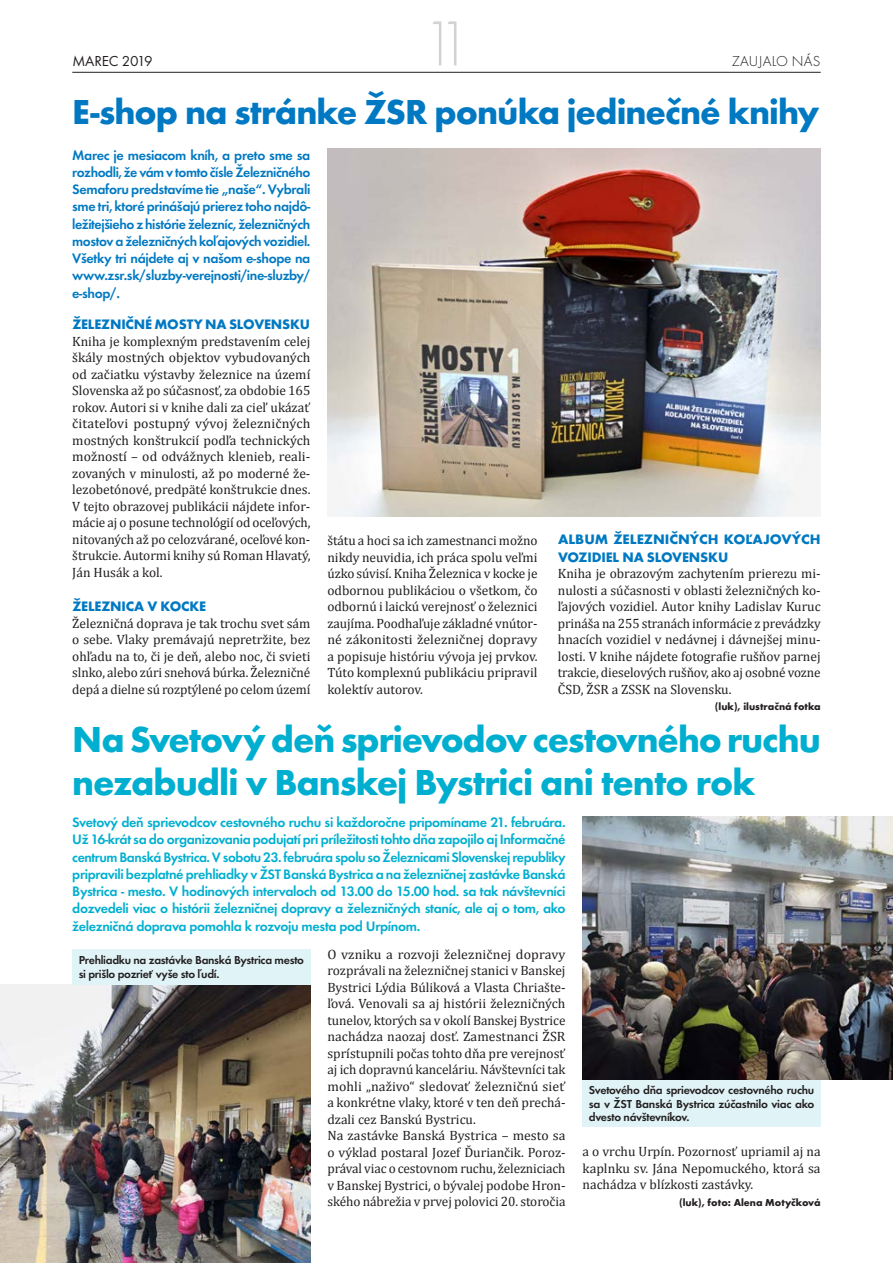
<style>
.page{position:relative;width:893px;height:1263px;background:#fff}
.page>*{position:absolute;margin:0;border:0;box-sizing:border-box;transform-origin:0 0}
.t1{font:66px "Futura TOT Ligh";color:#d1d2d4;scale:.9 1}
.t2{font:700 37.5px/43.5px "Futura TOT";letter-spacing:-.03em;color:#00afd0}
.t3{font:700 36px "Futura TOT";letter-spacing:-.03em;color:#0079c2}
.t4{font:15px "Futura TOT Ligh";letter-spacing:.015em;color:#231f20}
.t5{font:15px "Futura TOT";letter-spacing:-.01em;color:#231f20}
.t6{font:600 14.25px/17.2px "Futura TOT";letter-spacing:-.025em;color:#00afd0;text-align:justify}
.t7{font:600 14.25px/17.2px "Futura TOT";letter-spacing:-.025em;color:#0079c2;text-align:justify}
.t8{font:700 14.25px/17.2px "Futura TOT";letter-spacing:-.01em;color:#0079c2}
.t9{font:13.5px/16.5px "Cambria";color:#231f20;text-align:justify}
.t10{font:600 12px/13.5px "Futura TOT";letter-spacing:-.025em;color:#231f20;text-align:justify}
.t11{font:700 10.5px "Futura TOT";color:#231f20}
</style>
<div class="page">
<hr style="left:72px;top:72px;width:749px;height:1px;background:#231f20">
<img style="left:583px;top:816px;width:310px;height:264px">
<img style="left:0;top:984px;width:310px;height:279px">
<img style="left:327px;top:149px;width:494px;height:367px">
<div style="left:583px;top:1080px;width:238px;height:47px;background:#e0f3f7"></div>
<div style="left:72px;top:949px;width:238px;height:35px;background:#e0f3f7"></div>
<p class="t5" style="left:72px;top:52px;width:82px">MAREC 2019</p>
<h1 class="t1" style="left:423px;top:6px;width:54px">11</h1>
<p class="t4" style="left:732px;top:52px;width:90px">ZAUJALO NÁS</p>
<h3 class="t3" style="left:72px;top:90px;width:749px">E-shop na stránke ŽSR ponúka jedinečné knihy</h3>
<p class="t7" style="left:72px;top:146px;width:240px">Marec je mesiacom kníh, a preto sme sa rozhodli, že vám v tomto čísle Železničného Semaforu predstavíme tie „naše“. Vybrali sme tri, ktoré prinášajú prierez toho najdô&shy;ležitejšieho z histórie železníc, železničných mostov a železničných koľajových vozidiel.<br>Všetky tri nájdete aj v našom e-shope na www.zsr.sk/sluzby-verejnosti/ine-sluzby/ e-shop/.</p>
<p class="t8" style="left:72px;top:316px;width:239px">ŽELEZNIČNÉ MOSTY NA SLOVENSKU</p>
<p class="t9" style="left:72px;top:333px;width:240px">Kniha je komplexným predstavením celej škály mostných objektov vybudovaných od začiatku výstavby železnice na území Slovenska až po súčasnosť, za obdobie 165 rokov. Autori si v knihe dali za cieľ ukázať čitateľovi postupný vývoj železničných mostných konštrukcií podľa technických možností – od odvážnych klenieb, reali&shy;zovaných v minulosti, až po moderné že&shy;lezobetónové, predpäté konštrukcie dnes.<br>V tejto obrazovej publikácii nájdete infor&shy;mácie aj o posune technológií od oceľových, nitovaných až po celozvárané, oceľové kon&shy;štrukcie. Autormi knihy sú Roman Hlavatý, Ján Husák a kol.</p>
<p class="t8" style="left:72px;top:598px;width:135px">ŽELEZNICA V KOCKE</p>
<p class="t9" style="left:72px;top:615px;width:240px">Železničná doprava je tak trochu svet sám o sebe. Vlaky premávajú nepretržite, bez ohľadu na to, či je deň, alebo noc, či svieti slnko, alebo zúri snehová búrka. Železničné depá a dielne sú rozptýlené po celom území</p>
<p class="t9" style="left:327px;top:532px;width:212px">štátu a hoci sa ich zamestnanci možno nikdy neuvidia, ich práca spolu veľmi úzko súvisí. Kniha Železnica v kocke je odbornou publikáciou o všetkom, čo odbornú i laickú verejnosť o železnici zaujíma. Poodhaľuje základné vnútor&shy;né zákonitosti železničnej dopravy a popisuje históriu vývoja jej prvkov.<br>Túto komplexnú publikáciu pripravil kolektív autorov.</p>
<p class="t8" style="left:558px;top:531px;width:264px">ALBUM ŽELEZNIČNÝCH KOĽAJOVÝCH<br>VOZIDIEL NA SLOVENSKU</p>
<p class="t9" style="left:558px;top:565px;width:264px">Kniha je obrazovým zachytením prierezu mi&shy;nulosti a súčasnosti v oblasti železničných ko&shy;ľajových vozidiel. Autor knihy Ladislav Kuruc prináša na 255 stranách informácie z prevádzky hnacích vozidiel v nedávnej i dávnejšej minu&shy;losti. V knihe nájdete fotografie rušňov parnej trakcie, dieselových rušňov, ako aj osobné vozne ČSD, ŽSR a ZSSK na Slovensku.</p>
<p class="t11" style="left:715px;top:700px;width:107px">(luk), ilustračná fotka</p>
<h2 class="t2" style="left:72px;top:717px;width:750px">Na Svetový deň sprievodov cestovného ruchu nezabudli v Banskej Bystrici ani tento rok</h2>
<p class="t6" style="left:72px;top:814px;width:495px">Svetový deň sprievodcov cestovného ruchu si každoročne pripomíname 21. februára.<br>Už 16-krát sa do organizovania podujatí pri príležitosti tohto dňa zapojilo aj Informačné centrum Banská Bystrica. V sobotu 23. februára spolu so Železnicami Slovenskej republiky pripravili bezplatné prehliadky v ŽST Banská Bystrica a na železničnej zastávke Banská Bystrica - mesto. V hodinových intervaloch od 13.00 do 15.00 hod. sa tak návštevníci dozvedeli viac o histórii železničnej dopravy a železničných staníc, ale aj o tom, ako železničná doprava pomohla k rozvoju mesta pod Urpínom.</p>
<p class="t10" style="left:79px;top:953px;width:227px">Prehliadku na zastávke Banská Bystrica mesto si prišlo pozrieť vyše sto ľudí.</p>
<p class="t9" style="left:327px;top:946px;width:240px;text-align:left">O vzniku a rozvoji železničnej dopravy rozprávali na železničnej stanici v Banskej Bystrici Lýdia Búliková a Vlasta Chriašte&shy;ľová. Venovali sa aj histórii železničných tunelov, ktorých sa v okolí Banskej Bystrice nachádza naozaj dosť. Zamestnanci ŽSR sprístupnili počas tohto dňa pre verejnosť aj ich dopravnú kanceláriu. Návštevníci tak mohli „naživo“ sledovať železničnú sieť a konkrétne vlaky, ktoré v ten deň prechá&shy;dzali cez Banskú Bystricu.<br>Na zastávke Banská Bystrica – mesto sa o výklad postaral Jozef Ďuriančik. Poroz&shy;prával viac o cestovnom ruchu, železniciach v Banskej Bystrici, o bývalej podobe Hron&shy;ského nábrežia v prvej polovici 20. storočia</p>
<p class="t10" style="left:589px;top:1083px;width:227px">Svetového dňa sprievodcov cestovného ruchu sa v ŽST Banská Bystrica zúčastnilo viac ako dvesto návštevníkov.</p>
<p class="t9" style="left:583px;top:1143px;width:240px">a o vrchu Urpín. Pozornosť upriamil aj na kaplnku sv. Jána Nepomuckého, ktorá sa nachádza v blízkosti zastávky.</p>
<p class="t11" style="left:679px;top:1196px;width:143px">(luk), foto: Alena Motyčková</p>
</div>
